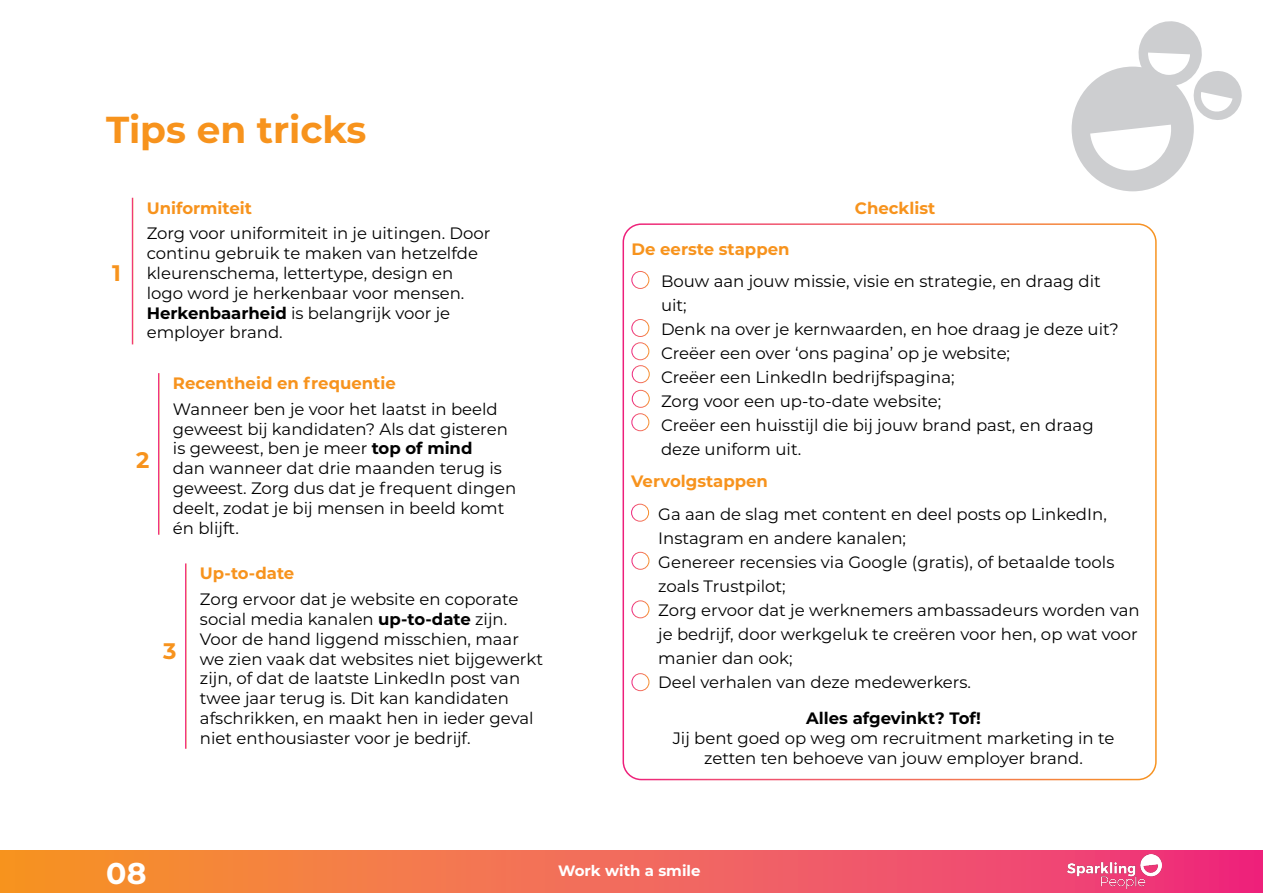
<style>
.page{position:relative;width:1263px;height:893px;background:#fff}
.page>*{position:absolute;margin:0;border:0;box-sizing:border-box;transform-origin:0 0}
.t1{font:700 37.5px "Montserrat";color:#f7931d}
.t2{font:700 30px "Montserrat";color:#fff}
.t3{font:700 22.5px "Montserrat";color:#f7931d}
.t4{font:16.5px/19.8px "Montserrat";color:#000}
.t5{font:700 16.5px "Montserrat";color:#f7931d}
.t6{font:700 16.5px "Montserrat";color:#000}
.t7{font:700 15px "Montserrat";color:#fff}
.s1{font-weight:700}
</style>
<div class="page">
<div style="left:622px;top:223px;width:535px;height:557px;border:2px solid #fff;border-radius:18px"></div>
<svg style="left:0;top:850px;width:1263px;height:43px;background:#f26956"></svg>
<img style="left:1067px;top:855px;width:94px;height:34px">
<svg style="left:1071px;top:21px;width:171px;height:170px"></svg>
<div style="left:631px;top:271px;width:18px;height:18px;border:1px solid #fff;border-radius:50%"></div>
<div style="left:631px;top:413px;width:18px;height:18px;border:1px solid #fff;border-radius:50%"></div>
<div style="left:631px;top:319px;width:18px;height:18px;border:1px solid #fff;border-radius:50%"></div>
<div style="left:631px;top:342px;width:18px;height:18px;border:1px solid #fff;border-radius:50%"></div>
<div style="left:632px;top:365px;width:18px;height:18px;border:1px solid #fff;border-radius:50%"></div>
<div style="left:632px;top:390px;width:18px;height:18px;border:1px solid #fff;border-radius:50%"></div>
<div style="left:631px;top:504px;width:18px;height:18px;border:1px solid #fff;border-radius:50%"></div>
<div style="left:632px;top:552px;width:17px;height:18px;border:1px solid #fff;border-radius:50%"></div>
<div style="left:632px;top:600px;width:17px;height:18px;border:1px solid #fff;border-radius:50%"></div>
<div style="left:632px;top:673px;width:17px;height:18px;border:1px solid #fff;border-radius:50%"></div>
<p class="t1" style="left:106px;top:102px;width:262px">Tips en tricks</p>
<p class="t3" style="left:112px;top:257px;width:10px">1</p>
<p class="t5" style="left:147px;top:196px;width:107px">Uniformiteit</p>
<p class="t4" style="left:147px;top:223px;width:345px">Zorg voor uniformiteit in je uitingen. Door continu gebruik te maken van hetzelfde kleurenschema, lettertype, design en logo word je herkenbaar voor mensen.<br><span class="s1">Herkenbaarheid</span> is belangrijk voor je employer brand.</p>
<p class="t5" style="left:173px;top:371px;width:224px">Recentheid en frequentie</p>
<p class="t3" style="left:136px;top:444px;width:15px">2</p>
<p class="t4" style="left:173px;top:398px;width:345px">Wanneer ben je voor het laatst in beeld geweest bij kandidaten? Als dat gisteren is geweest, ben je meer <span class="s1">top of mind<br></span>dan wanneer dat drie maanden terug is geweest. Zorg dus dat je frequent dingen deelt, zodat je bij mensen in beeld komt én blijft.</p>
<p class="t5" style="left:200px;top:562px;width:96px">Up-to-date</p>
<p class="t3" style="left:163px;top:634px;width:15px">3</p>
<p class="t4" style="left:200px;top:589px;width:345px">Zorg ervoor dat je website en coporate social media kanalen <span class="s1">up-to-date</span> zijn.<br>Voor de hand liggend misschien, maar we zien vaak dat websites niet bijgewerkt zijn, of dat de laatste LinkedIn post van twee jaar terug is. Dit kan kandidaten afschrikken, en maakt hen in ieder geval niet enthousiaster voor je bedrijf.</p>
<p class="t5" style="left:855px;top:196px;width:82px">Checklist</p>
<p class="t5" style="left:631px;top:238px;width:160px">De eerste stappen</p>
<p class="t4" style="left:661px;top:269px;width:441px;line-height:24px">Bouw aan jouw missie, visie en strategie, en draag dit uit;</p>
<p class="t4" style="left:661px;top:319px;width:459px">Denk na over je kernwaarden, en hoe draag je deze uit?</p>
<p class="t4" style="left:661px;top:343px;width:351px">Creëer een over ‘ons pagina’ op je website;</p>
<p class="t4" style="left:661px;top:367px;width:295px">Creëer een LinkedIn bedrijfspagina;</p>
<p class="t4" style="left:661px;top:391px;width:282px">Zorg voor een up-to-date website;</p>
<p class="t4" style="left:661px;top:413px;width:434px;line-height:24px">Creëer een huisstijl die bij jouw brand past, en draag deze uniform uit.</p>
<p class="t5" style="left:631px;top:469px;width:138px">Vervolgstappen</p>
<p class="t4" style="left:658px;top:501px;width:450px;line-height:24px">Ga aan de slag met content en deel posts op LinkedIn,<br>Instagram en andere kanalen;</p>
<p class="t4" style="left:658px;top:549px;width:458px;line-height:24px">Genereer recensies via Google (gratis), of betaalde tools zoals Trustpilot;</p>
<p class="t4" style="left:658px;top:597px;width:483px;line-height:24px;text-align:justify">Zorg ervoor dat je werknemers ambassadeurs worden van je bedrijf, door werkgeluk te creëren voor hen, op wat voor manier dan ook;</p>
<p class="t4" style="left:658px;top:671px;width:314px">Deel verhalen van deze medewerkers.</p>
<p class="t6" style="left:806px;top:706px;width:176px">Alles afgevinkt? Tof!</p>
<p class="t4" style="left:673px;top:728px;width:443px;text-align:center">Jij bent goed op weg om recruitment marketing in te zetten ten behoeve van jouw employer brand.</p>
<p class="t2" style="left:106px;top:851px;width:42px">08</p>
<p class="t7" style="left:558px;top:860px;width:144px">Work with a smile</p>
</div>
